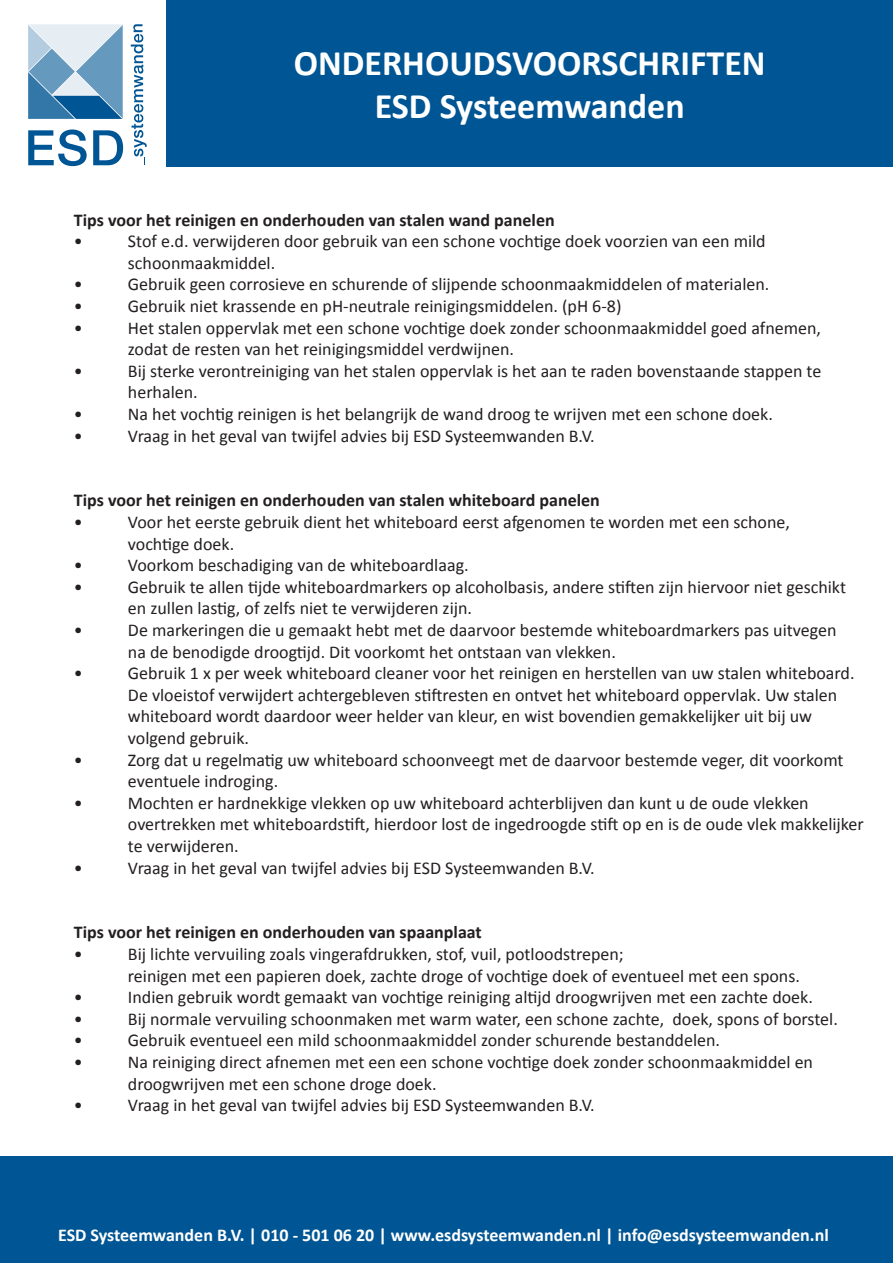
<style>
.page{position:relative;width:893px;height:1263px;background:#fff}
.page>*{position:absolute;margin:0;border:0;box-sizing:border-box;transform-origin:0 0}
.t1{font:700 36px/43.2px "Calibri";color:#fff;text-align:center}
.t2{font:18px/21.6px "Calibri";color:#231f20}
.t3{font:700 18px "Calibri";color:#231f20}
.t4{font:700 18px "Calibri";color:#fff}
</style>
<div class="page">
<div style="left:166px;top:0;width:727px;height:166px;background:#005594"></div>
<svg style="left:28px;top:129px;width:59px;height:37px"></svg>
<svg style="left:93px;top:130px;width:30px;height:35px"></svg>
<svg style="left:131px;top:24px;width:16px;height:141px"></svg>
<svg style="left:28px;top:24px;width:95px;height:95px;background:#85adcb"></svg>
<div style="left:0;top:1157px;width:893px;height:106px;background:#005594"></div>
<h1 class="t1" style="left:294px;top:39px;width:473px">ONDERHOUDSVOORSCHRIFTEN<br>ESD Systeemwanden</h1>
<p class="t3" style="left:74px;top:208px;width:482px">Tips voor het reinigen en onderhouden van stalen wand panelen</p>
<p class="t2" style="left:74px;top:229px;width:10px">•</p>
<p class="t2" style="left:128px;top:229px;width:639px">Stof e.d. verwijderen door gebruik van een schone vochtige doek voorzien van een mild schoonmaakmiddel.</p>
<p class="t2" style="left:74px;top:273px;width:10px">•</p>
<p class="t2" style="left:128px;top:273px;width:643px">Gebruik geen corrosieve en schurende of slijpende schoonmaakmiddelen of materialen.</p>
<p class="t2" style="left:74px;top:294px;width:10px">•</p>
<p class="t2" style="left:128px;top:294px;width:495px">Gebruik niet krassende en pH-neutrale reinigingsmiddelen. (pH 6-8)</p>
<p class="t2" style="left:74px;top:316px;width:10px">•</p>
<p class="t2" style="left:128px;top:316px;width:695px">Het stalen oppervlak met een schone vochtige doek zonder schoonmaakmiddel goed afnemen, zodat de resten van het reinigingsmiddel verdwijnen.</p>
<p class="t2" style="left:74px;top:359px;width:10px">•</p>
<p class="t2" style="left:128px;top:359px;width:695px">Bij sterke verontreiniging van het stalen oppervlak is het aan te raden bovenstaande stappen te herhalen.</p>
<p class="t2" style="left:74px;top:402px;width:10px">•</p>
<p class="t2" style="left:128px;top:402px;width:646px">Na het vochtig reinigen is het belangrijk de wand droog te wrijven met een schone doek.</p>
<p class="t2" style="left:74px;top:424px;width:10px">•</p>
<p class="t2" style="left:128px;top:424px;width:468px">Vraag in het geval van twijfel advies bij ESD Systeemwanden B.V.</p>
<p class="t3" style="left:74px;top:489px;width:527px">Tips voor het reinigen en onderhouden van stalen whiteboard panelen</p>
<p class="t2" style="left:74px;top:510px;width:10px">•</p>
<p class="t2" style="left:128px;top:510px;width:664px">Voor het eerste gebruik dient het whiteboard eerst afgenomen te worden met een schone, vochtige doek.</p>
<p class="t2" style="left:74px;top:553px;width:10px">•</p>
<p class="t2" style="left:128px;top:553px;width:342px">Voorkom beschadiging van de whiteboardlaag.</p>
<p class="t2" style="left:74px;top:575px;width:10px">•</p>
<p class="t2" style="left:128px;top:575px;width:720px">Gebruik te allen tijde whiteboardmarkers op alcoholbasis, andere stiften zijn hiervoor niet geschikt en zullen lastig, of zelfs niet te verwijderen zijn.</p>
<p class="t2" style="left:74px;top:618px;width:10px">•</p>
<p class="t2" style="left:128px;top:618px;width:710px">De markeringen die u gemaakt hebt met de daarvoor bestemde whiteboardmarkers pas uitvegen na de benodigde droogtijd. Dit voorkomt het ontstaan van vlekken.</p>
<p class="t2" style="left:74px;top:661px;width:10px">•</p>
<p class="t2" style="left:128px;top:661px;width:728px">Gebruik 1 x per week whiteboard cleaner voor het reinigen en herstellen van uw stalen whiteboard.<br>De vloeistof verwijdert achtergebleven stiftresten en ontvet het whiteboard oppervlak. Uw stalen whiteboard wordt daardoor weer helder van kleur, en wist bovendien gemakkelijker uit bij uw volgend gebruik.</p>
<p class="t2" style="left:74px;top:748px;width:10px">•</p>
<p class="t2" style="left:128px;top:748px;width:717px">Zorg dat u regelmatig uw whiteboard schoonveegt met de daarvoor bestemde veger, dit voorkomt eventuele indroging.</p>
<p class="t2" style="left:74px;top:791px;width:10px">•</p>
<p class="t2" style="left:128px;top:791px;width:737px">Mochten er hardnekkige vlekken op uw whiteboard achterblijven dan kunt u de oude vlekken overtrekken met whiteboardstift, hierdoor lost de ingedroogde stift op en is de oude vlek makkelijker te verwijderen.</p>
<p class="t2" style="left:74px;top:856px;width:10px">•</p>
<p class="t2" style="left:128px;top:856px;width:468px">Vraag in het geval van twijfel advies bij ESD Systeemwanden B.V.</p>
<p class="t3" style="left:74px;top:921px;width:409px">Tips voor het reinigen en onderhouden van spaanplaat</p>
<p class="t2" style="left:74px;top:942px;width:10px">•</p>
<p class="t2" style="left:128px;top:942px;width:674px">Bij lichte vervuiling zoals vingerafdrukken, stof, vuil, potloodstrepen;<br>reinigen met een papieren doek, zachte droge of vochtige doek of eventueel met een spons.</p>
<p class="t2" style="left:74px;top:985px;width:10px">•</p>
<p class="t2" style="left:128px;top:985px;width:686px">Indien gebruik wordt gemaakt van vochtige reiniging altijd droogwrijven met een zachte doek.</p>
<p class="t2" style="left:74px;top:1007px;width:10px">•</p>
<p class="t2" style="left:128px;top:1007px;width:711px">Bij normale vervuiling schoonmaken met warm water, een schone zachte, doek, spons of borstel.</p>
<p class="t2" style="left:74px;top:1029px;width:10px">•</p>
<p class="t2" style="left:128px;top:1029px;width:594px">Gebruik eventueel een mild schoonmaakmiddel zonder schurende bestanddelen.</p>
<p class="t2" style="left:74px;top:1050px;width:10px">•</p>
<p class="t2" style="left:128px;top:1050px;width:687px">Na reiniging direct afnemen met een een schone vochtige doek zonder schoonmaakmiddel en droogwrijven met een schone droge doek.</p>
<p class="t2" style="left:74px;top:1093px;width:10px">•</p>
<p class="t2" style="left:128px;top:1093px;width:468px">Vraag in het geval van twijfel advies bij ESD Systeemwanden B.V.</p>
<p class="t4" style="left:58px;top:1224px;width:772px">ESD Systeemwanden B.V. | 010 - 501 06 20 | www.esdsysteemwanden.nl | info@esdsysteemwanden.nl</p>
</div>
